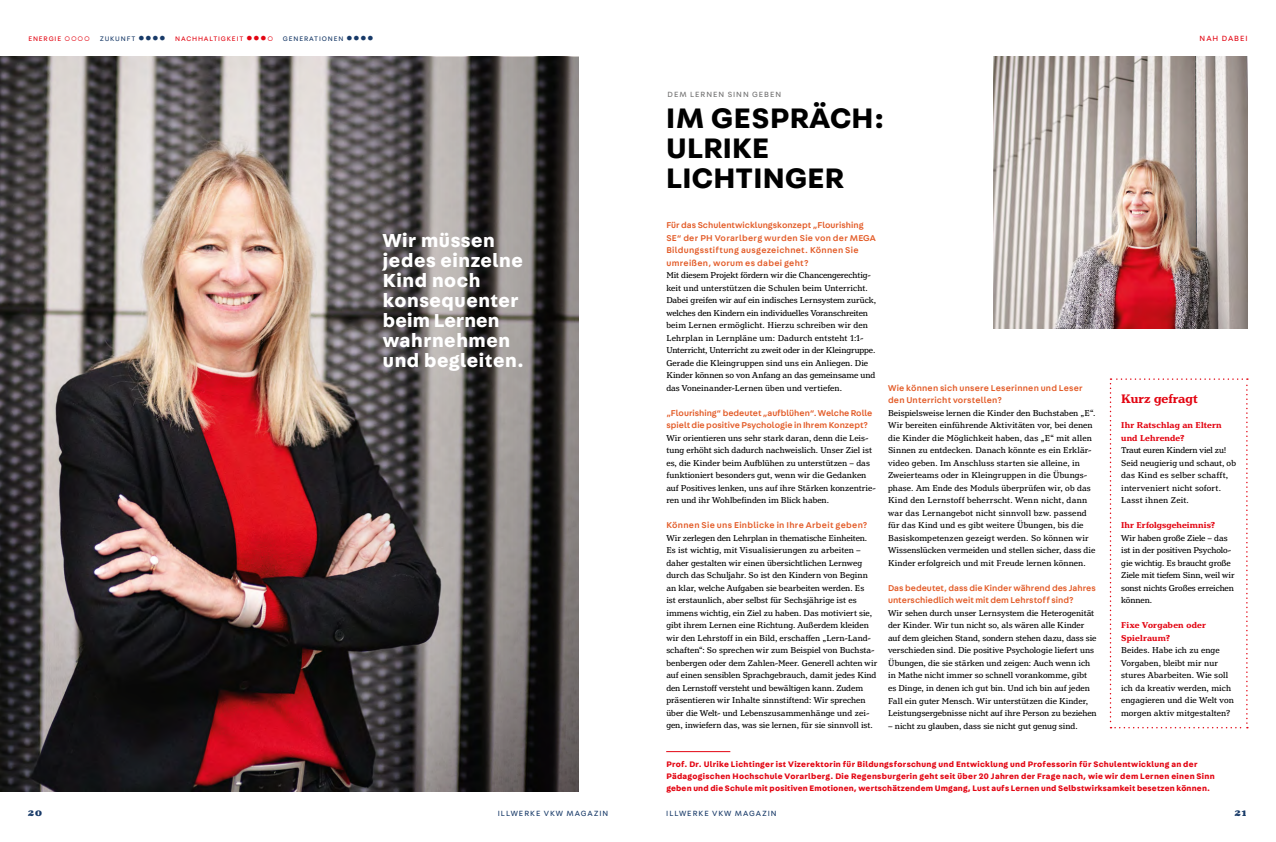
<style>
.page{position:relative;width:1276px;height:842px;background:#fff}
.page>*{position:absolute;margin:0;border:0;box-sizing:border-box;transform-origin:0 0}
.t1{font:700 30px/30px "Fabriga";letter-spacing:.01em;color:#000}
.t2{font:700 20px/20px "Fabriga";letter-spacing:.03em;color:#fff}
.t3{font:700 13px "Henriette";color:#e30613}
.t4{font:800 11px "Henriette";color:#183a68}
.t5{font:9px/12.5px "Henriette";letter-spacing:.01em;color:#000}
.t6{font:500 9px/12.5px "Fabriga";letter-spacing:.03em;color:#e35b27}
.t7{font:500 9px/12.5px "Fabriga";letter-spacing:.005em;color:#e35b27}
.t8{font:700 9px/12.5px "Henriette";letter-spacing:.025em;color:#e30613}
.t9{font:500 9px/12.5px "Fabriga";letter-spacing:.025em;color:#e35b27}
.t10{font:700 8.5px/12px "Fabriga";letter-spacing:.035em;color:#e30613}
.t11{font:8px "Fabriga";letter-spacing:.12em;color:#183a68}
.t12{font:8px "Fabriga";letter-spacing:.12em;color:#706f6f}
.t13{font:8px "Fabriga";letter-spacing:.12em;color:#e30613}
.t14{font:7px "Fabriga";letter-spacing:.12em;color:#e30613}
.t15{font:7px "Fabriga";letter-spacing:.12em;color:#183a68}
.s1{color:#183a68}
</style>
<div class="page">
<hr style="left:666px;top:751px;width:64px;height:1px;background:#e30613">
<svg style="left:1109px;top:378px;width:138px;height:350px"></svg>
<img style="left:994px;top:57px;width:253px;height:271px">
<img style="left:0;top:57px;width:324px;height:734px">
<svg style="left:324px;top:57px;width:255px;height:734px;background:#5c5757"></svg>
<p class="t14" style="left:28px;top:34px;width:63px">ENERGIE ○○○○</p>
<p class="t14" style="left:100px;top:34px;width:175px"><span class="s1">ZUKUNFT</span> <span class="s1">●●●●</span> NACHHALTIGKEIT ●●●○</p>
<p class="t15" style="left:283px;top:34px;width:92px">GENERATIONEN ●●●●</p>
<h2 class="t2" style="left:383px;top:230px;width:143px">Wir müssen jedes einzelne<br>Kind noch konsequenter beim Lernen wahrnehmen und begleiten.</h2>
<p class="t12" style="left:667px;top:89px;width:115px">DEM LERNEN SINN GEBEN</p>
<h1 class="t1" style="left:666px;top:102px;width:220px">IM GESPRÄCH:<br>ULRIKE<br>LICHTINGER</h1>
<p class="t6" style="left:666px;top:219px;width:211px">Für das Schulentwicklungskonzept „Flourishing SE“ der PH Vorarlberg wurden Sie von der MEGA Bildungsstiftung ausgezeichnet. Können Sie umreißen, worum es dabei geht?</p>
<p class="t5" style="left:666px;top:269px;width:211px">Mit diesem Projekt fördern wir die Chancengerechtig&shy;keit und unterstützen die Schulen beim Unterricht.<br>Dabei greifen wir auf ein indisches Lernsystem zurück, welches den Kindern ein individuelles Voranschreiten beim Lernen ermöglicht. Hierzu schreiben wir den Lehrplan in Lernpläne um: Dadurch entsteht 1:1- Unterricht, Unterricht zu zweit oder in der Kleingruppe.<br>Gerade die Kleingruppen sind uns ein Anliegen. Die Kinder können so von Anfang an das gemeinsame und das Voneinander-Lernen üben und vertiefen.</p>
<p class="t7" style="left:666px;top:406px;width:207px">„Flourishing“ bedeutet „aufblühen“. Welche Rolle spielt die positive Psychologie in Ihrem Konzept?</p>
<p class="t5" style="left:666px;top:432px;width:211px">Wir orientieren uns sehr stark daran, denn die Leis&shy;tung erhöht sich dadurch nachweislich. Unser Ziel ist es, die Kinder beim Aufblühen zu unterstützen – das funktioniert besonders gut, wenn wir die Gedanken auf Positives lenken, uns auf ihre Stärken konzentrie&shy;ren und ihr Wohlbefinden im Blick haben.</p>
<p class="t6" style="left:666px;top:519px;width:202px">Können Sie uns Einblicke in Ihre Arbeit geben?</p>
<p class="t5" style="left:666px;top:532px;width:212px">Wir zerlegen den Lehrplan in thematische Einheiten.<br>Es ist wichtig, mit Visualisierungen zu arbeiten – daher gestalten wir einen übersichtlichen Lernweg durch das Schuljahr. So ist den Kindern von Beginn an klar, welche Aufgaben sie bearbeiten werden. Es<br>ist erstaunlich, aber selbst für Sechsjährige ist es immens wichtig, ein Ziel zu haben. Das motiviert sie, gibt ihrem Lernen eine Richtung. Außerdem kleiden wir den Lehrstoff in ein Bild, erschaffen „Lern-Land&shy;schaften“: So sprechen wir zum Beispiel von Buchsta&shy;benbergen oder dem Zahlen-Meer. Generell achten wir auf einen sensiblen Sprachgebrauch, damit jedes Kind den Lernstoff versteht und bewältigen kann. Zudem präsentieren wir Inhalte sinnstiftend: Wir sprechen über die Welt- und Lebenszusammenhänge und zei&shy;gen, inwiefern das, was sie lernen, für sie sinnvoll ist.</p>
<p class="t9" style="left:888px;top:381px;width:196px">Wie können sich unsere Leserinnen und Leser den Unterricht vorstellen?</p>
<p class="t5" style="left:888px;top:407px;width:209px">Beispielsweise lernen die Kinder den Buchstaben „E“.<br>Wir bereiten einführende Aktivitäten vor, bei denen die Kinder die Möglichkeit haben, das „E“ mit allen Sinnen zu entdecken. Danach könnte es ein Erklär&shy;video geben. Im Anschluss starten sie alleine, in Zweierteams oder in Kleingruppen in die Übungs&shy;phase. Am Ende des Moduls überprüfen wir, ob das Kind den Lernstoff beherrscht. Wenn nicht, dann war das Lernangebot nicht sinnvoll bzw. passend für das Kind und es gibt weitere Übungen, bis die Basiskompetenzen gezeigt werden. So können wir Wissenslücken vermeiden und stellen sicher, dass die Kinder erfolgreich und mit Freude lernen können.</p>
<p class="t7" style="left:888px;top:581px;width:209px">Das bedeutet, dass die Kinder während des Jahres unterschiedlich weit mit dem Lehrstoff sind?</p>
<p class="t5" style="left:888px;top:607px;width:210px">Wir sehen durch unser Lernsystem die Heterogenität der Kinder. Wir tun nicht so, als wären alle Kinder auf dem gleichen Stand, sondern stehen dazu, dass sie verschieden sind. Die positive Psychologie liefert uns Übungen, die sie stärken und zeigen: Auch wenn ich in Mathe nicht immer so schnell vorankomme, gibt es Dinge, in denen ich gut bin. Und ich bin auf jeden Fall ein guter Mensch. Wir unterstützen die Kinder, Leistungsergebnisse nicht auf ihre Person zu beziehen</p>
<p class="t5" style="left:888px;top:719px;width:191px">– nicht zu glauben, dass sie nicht gut genug sind.</p>
<p class="t13" style="left:1199px;top:33px;width:49px">NAH DABEI</p>
<h3 class="t3" style="left:1121px;top:391px;width:78px">Kurz gefragt</h3>
<p class="t8" style="left:1121px;top:419px;width:102px">Ihr Ratschlag an Eltern und Lehrende?</p>
<p class="t5" style="left:1121px;top:444px;width:116px">Traut euren Kindern viel zu!<br>Seid neugierig und schaut, ob das Kind es selber schafft, interveniert nicht sofort.<br>Lasst ihnen Zeit.</p>
<p class="t8" style="left:1121px;top:519px;width:95px">Ihr Erfolgsgeheimnis?</p>
<p class="t5" style="left:1121px;top:532px;width:115px">Wir haben große Ziele – das ist in der positiven Psycholo&shy;gie wichtig. Es braucht große<br>Ziele mit tiefem Sinn, weil wir sonst nichts Großes erreichen können.</p>
<p class="t8" style="left:1121px;top:619px;width:86px">Fixe Vorgaben oder<br>Spielraum?</p>
<p class="t5" style="left:1121px;top:644px;width:114px">Beides. Habe ich zu enge<br>Vorgaben, bleibt mir nur stures Abarbeiten. Wie soll ich da kreativ werden, mich engagieren und die Welt von morgen aktiv mitgestalten?</p>
<p class="t10" style="left:666px;top:758px;width:550px">Prof. Dr. Ulrike Lichtinger ist Vizerektorin für Bildungsforschung und Entwicklung und Professorin für Schulentwicklung an der<br>Pädagogischen Hochschule Vorarlberg. Die Regensburgerin geht seit über 20 Jahren der Frage nach, wie wir dem Lernen einen Sinn geben und die Schule mit positiven Emotionen, wertschätzendem Umgang, Lust aufs Lernen und Selbstwirksamkeit besetzen können.</p>
<p class="t4" style="left:28px;top:806px;width:15px">20</p>
<p class="t11" style="left:498px;top:808px;width:112px">ILLWERKE VKW MAGAZIN</p>
<p class="t11" style="left:666px;top:808px;width:112px">ILLWERKE VKW MAGAZIN</p>
<p class="t4" style="left:1234px;top:806px;width:13px">21</p>
</div>
